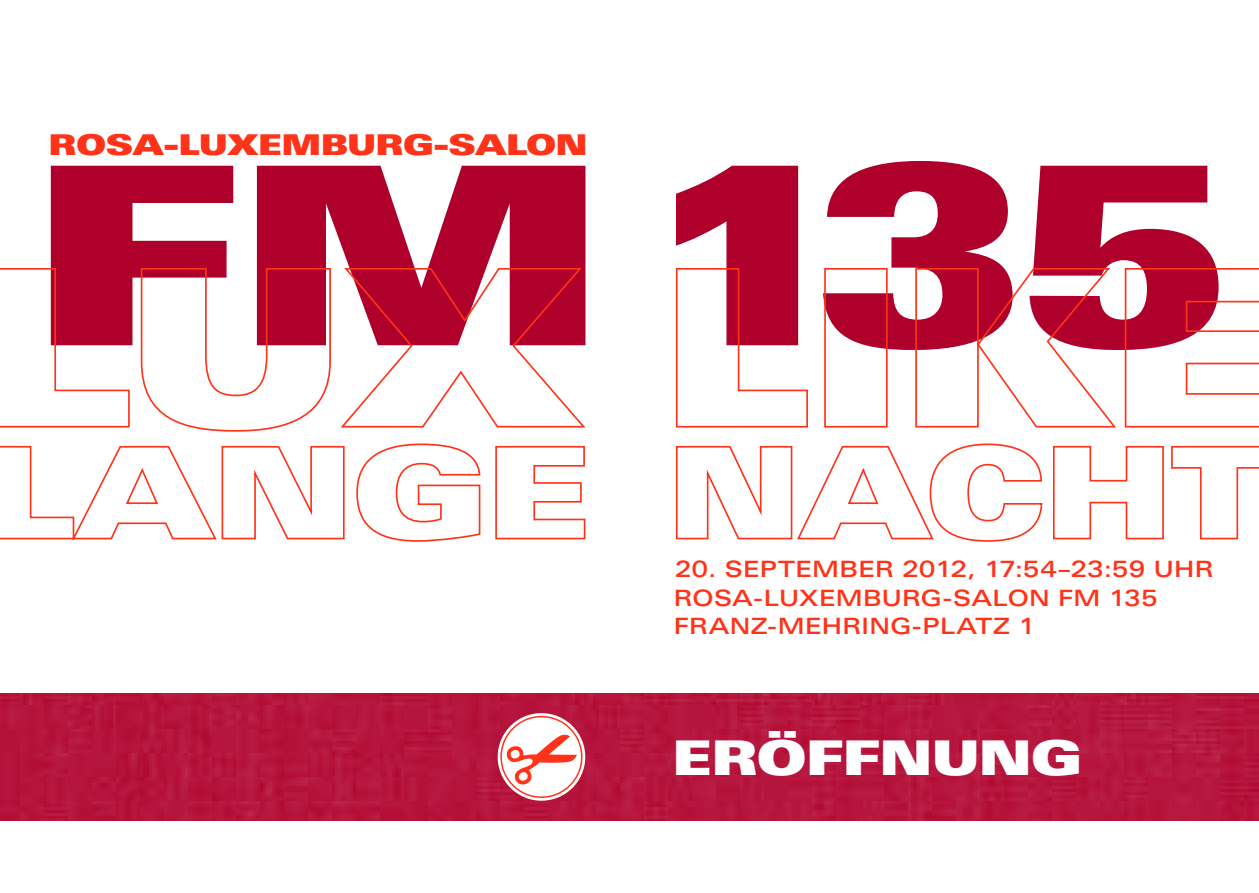
<style>
.page{position:relative;width:1259px;height:893px;background:#fff}
.page>*{position:absolute;margin:0;border:0;box-sizing:border-box;transform-origin:0 0}
.t1{font:248.7px "Linotype Univers Extd X Black";color:#af002b;scale:1.08 1}
.t2{font:48px "Linotype Univers Extd X Black";color:#fff}
.t3{font:28.5px "Linotype Univers Extd X Black";color:#ff3319}
.t4{font:500 22.5px/28.5px "Linotype Univers Extd";letter-spacing:.015em;color:#ff3319}
</style>
<div class="page">
<svg style="left:675px;top:443px;width:584px;height:99px"></svg>
<svg style="left:675px;top:268px;width:584px;height:160px"></svg>
<svg style="left:0;top:443px;width:586px;height:99px"></svg>
<svg style="left:0;top:268px;width:586px;height:164px"></svg>
<div style="left:0;top:693px;width:1259px;height:128px;background:#b6153d"></div>
<svg style="left:496px;top:711px;width:91px;height:92px"></svg>
<p class="t3" style="left:49px;top:128px;width:540px">ROSA-LUXEMBURG-SALON</p>
<h1 class="t1" style="left:31px;top:107px;width:1107px">FM 135</h1>
<p class="t4" style="left:674px;top:554px;width:541px">20. SEPTEMBER 2012, 17:54–23:59 UHR<br>ROSA-LUXEMBU RG-SALON FM 135<br>FRANZ-M EHRING-PLATZ 1</p>
<h2 class="t2" style="left:673px;top:729px;width:410px">ERÖFFNUNG</h2>
</div>
